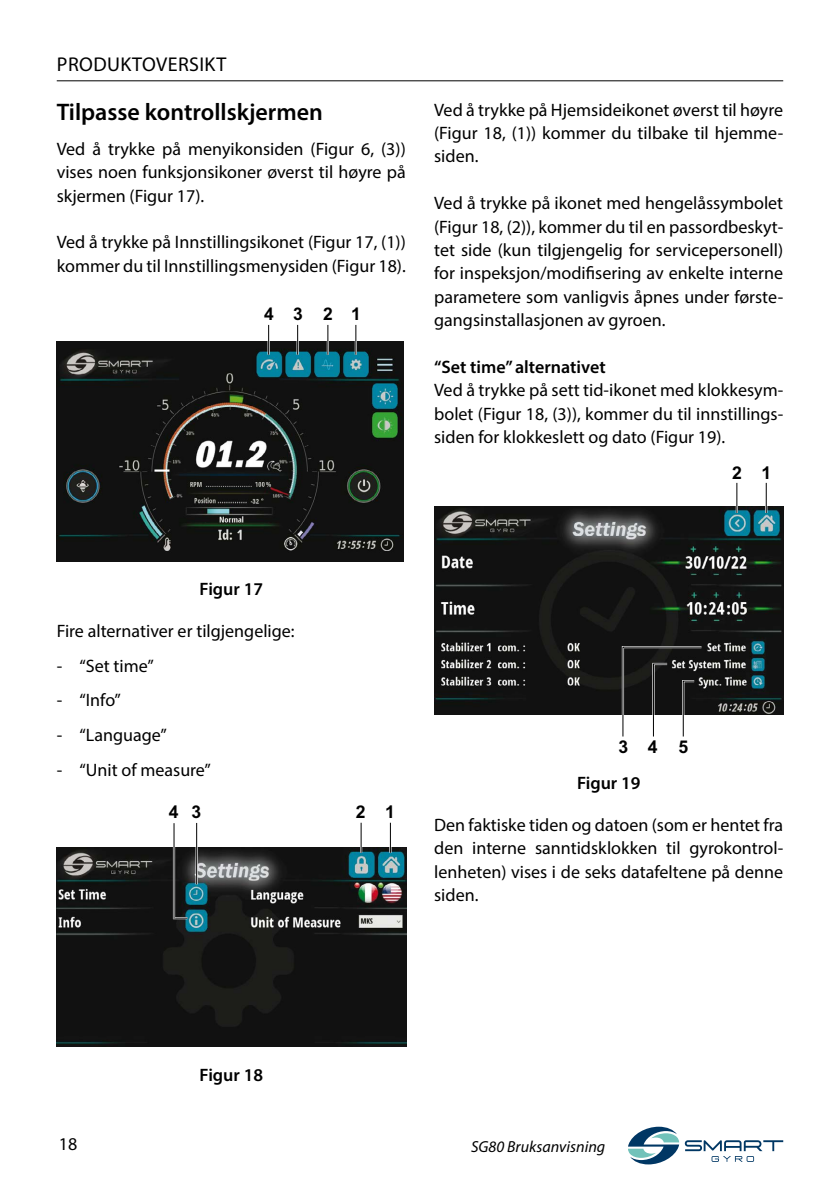
<style>
.page{position:relative;width:840px;height:1191px;background:#fff}
.page>*{position:absolute;margin:0;border:0;box-sizing:border-box;transform-origin:0 0}
.t1{font:600 24px "Myriad Pro";color:#000}
.t2{font:20px "Myriad Pro";letter-spacing:.02em;color:#000}
.t3{font:18px/23.4px "Myriad Pro";color:#000;text-align:justify}
.t4{font:600 18px "Myriad Pro";color:#000}
.t5{font:700 17.6px "Arial";color:#000}
.t6{font:700 17.4px "Arial";color:#000}
.t7{font:italic 16px "Myriad Pro";color:#000}
</style>
<div class="page">
<svg style="left:684px;top:1140px;width:98px;height:21px"></svg>
<svg style="left:628px;top:1126px;width:50px;height:38px"></svg>
<hr style="left:57px;top:80px;width:725px;height:1px;background:#000">
<img style="left:57px;top:341px;width:346px;height:220px">
<svg style="left:154px;top:469px;width:15px;height:2px"></svg>
<hr style="left:354px;top:325px;width:3px;height:30px;background:#fff">
<hr style="left:355px;top:325px;width:1px;height:30px;background:#000">
<hr style="left:326px;top:325px;width:3px;height:30px;background:#fff">
<hr style="left:327px;top:325px;width:1px;height:30px;background:#000">
<hr style="left:296px;top:325px;width:2px;height:30px;background:#fff">
<hr style="left:297px;top:325px;width:1px;height:30px;background:#000">
<hr style="left:267px;top:325px;width:2px;height:30px;background:#fff">
<hr style="left:268px;top:325px;width:1px;height:30px;background:#000">
<img style="left:57px;top:847px;width:349px;height:199px">
<hr style="left:389px;top:822px;width:2px;height:30px;background:#fff">
<hr style="left:390px;top:822px;width:1px;height:30px;background:#000">
<hr style="left:360px;top:822px;width:2px;height:30px;background:#fff">
<hr style="left:360px;top:822px;width:1px;height:30px;background:#000">
<hr style="left:195px;top:822px;width:3px;height:62px;background:#fff">
<hr style="left:196px;top:823px;width:1px;height:61px;background:#000">
<svg style="left:175px;top:917px;width:12px;height:2px"></svg>
<hr style="left:173px;top:822px;width:2px;height:97px;background:#fff">
<hr style="left:173px;top:823px;width:1px;height:96px;background:#000">
<img style="left:434px;top:507px;width:348px;height:207px">
<hr style="left:764px;top:483px;width:2px;height:30px;background:#fff">
<hr style="left:765px;top:483px;width:1px;height:30px;background:#000">
<hr style="left:735px;top:483px;width:2px;height:30px;background:#fff">
<hr style="left:736px;top:483px;width:1px;height:30px;background:#000">
<svg style="left:620px;top:645px;width:83px;height:92px"></svg>
<p class="t2" style="left:57px;top:52px;width:171px">PRODUKTOVERSIKT</p>
<h1 class="t1" style="left:57px;top:97px;width:267px">Tilpasse kontrollskjermen</h1>
<p class="t3" style="left:57px;top:137px;width:350px">Ved å trykke på menyikonsiden (Figur 6, (3)) vises noen funksjonsikoner øverst til høyre på skjermen (Figur 17).</p>
<p class="t3" style="left:57px;top:230px;width:350px">Ved å trykke på Innstillingsikonet (Figur 17, (1)) kommer du til Innstillingsmenysiden (Figur 18).</p>
<p class="t6" style="left:264px;top:302px;width:98px">4321</p>
<p class="t3" style="left:434px;top:98px;width:350px">Ved å trykke på Hjemsideikonet øverst til høyre (Figur 18, (1)) kommer du tilbake til hjemme&shy;siden.</p>
<p class="t3" style="left:434px;top:191px;width:350px">Ved å trykke på ikonet med hengelåssymbolet (Figur 18, (2)), kommer du til en passordbeskyt&shy;tet side (kun tilgjengelig for servicepersonell) for inspeksjon/modifisering av enkelte interne parametere som vanligvis åpnes under første&shy;gangsinstallasjonen av gyroen.</p>
<p class="t4" style="left:434px;top:355px;width:173px">“Set time” alternativet</p>
<p class="t3" style="left:434px;top:378px;width:350px">Ved å trykke på sett tid-ikonet med klokkesym&shy;bolet (Figur 18, (3)), kommer du til innstillings&shy;siden for klokkeslett og dato (Figur 19).</p>
<p class="t5" style="left:731px;top:460px;width:41px">2 1</p>
<p class="t4" style="left:199px;top:578px;width:65px">Figur 17</p>
<p class="t3" style="left:57px;top:619px;width:239px">Fire alternativer er tilgjengelige:</p>
<p class="t3" style="left:57px;top:653px;width:98px">- “Set time”</p>
<p class="t3" style="left:57px;top:688px;width:66px">- “Info”</p>
<p class="t3" style="left:57px;top:723px;width:111px">- “Language”</p>
<p class="t3" style="left:57px;top:757px;width:156px">- “Unit of measure”</p>
<p class="t5" style="left:169px;top:799px;width:34px">4 3</p>
<p class="t5" style="left:356px;top:799px;width:41px">2 1</p>
<p class="t5" style="left:618px;top:734px;width:71px">345</p>
<p class="t4" style="left:576px;top:772px;width:65px">Figur 19</p>
<p class="t3" style="left:434px;top:813px;width:350px">Den faktiske tiden og datoen (som er hentet fra den interne sanntidsklokken til gyrokontrol&shy;lenheten) vises i de seks datafeltene på denne siden.</p>
<p class="t3" style="left:59px;top:1131px;width:20px">18</p>
<p class="t4" style="left:199px;top:1063px;width:65px">Figur 18</p>
<p class="t7" style="left:471px;top:1136px;width:135px">SG80 Bruksanvisning</p>
</div>
